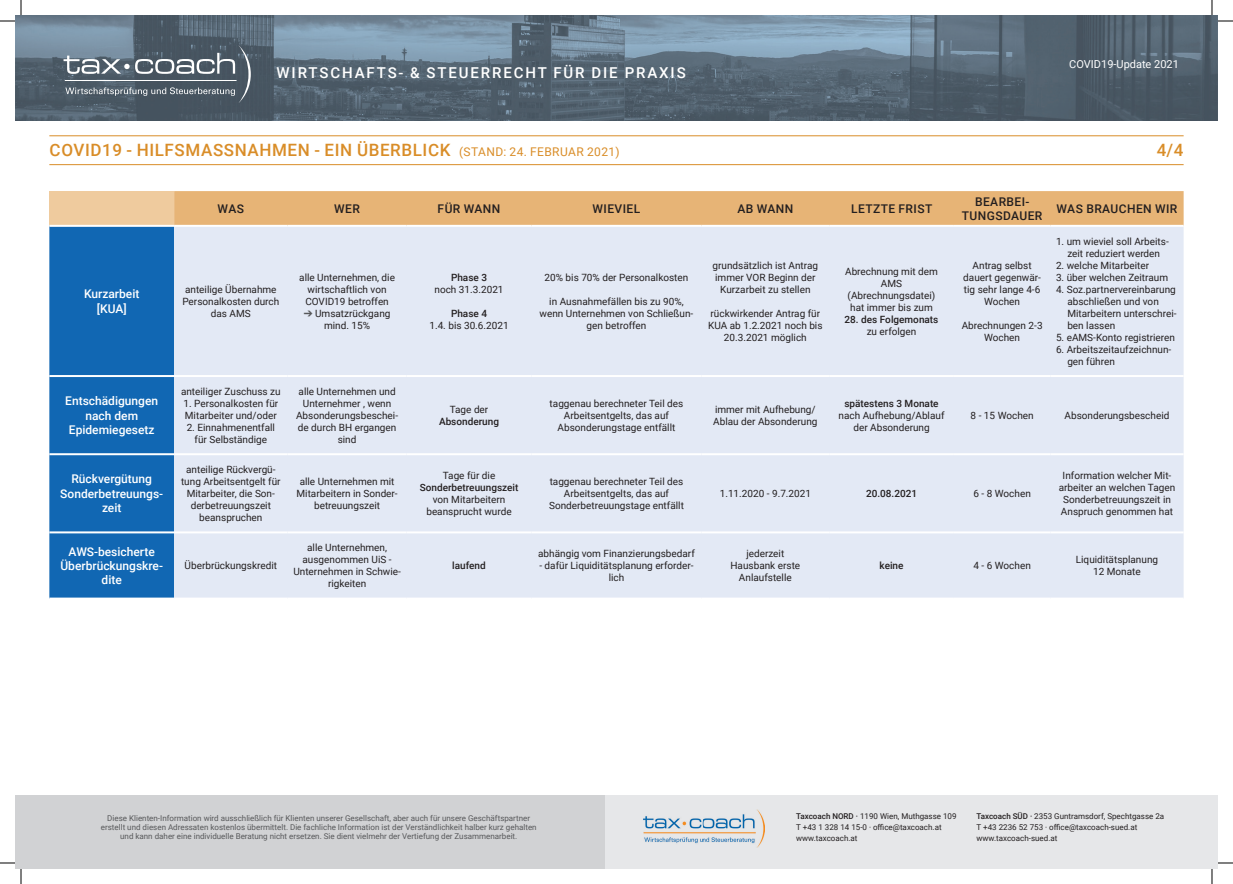
<style>
.page{position:relative;width:1233px;height:884px;background:#fff}
.page>*{position:absolute;margin:0;border:0;box-sizing:border-box;transform-origin:0 0}
.t1{font:500 17px "Roboto";letter-spacing:.035em;color:#d98d28}
.t2{font:500 15px "Roboto";letter-spacing:.125em;color:#fff}
.t3{font:500 12px/14.4px "Roboto";color:#fff;text-align:center}
.t4{font:500 12px/14.4px "Roboto";letter-spacing:.035em;color:#231f20;text-align:center}
.t5{font:11px "Roboto";color:#fff}
.t6{font:10px/12px "Roboto";color:#231f20;text-align:center}
.t7{font:500 10px "Roboto";color:#231f20}
.t8{font:8px/9px "Roboto";color:#57585a;text-align:center}
.t9{font:8px/11px "Roboto";color:#231f20}
.s1{font-weight:400;font-size:12px}
.s2{color:#57585a}
.s3{font-weight:500}
</style>
<div class="page">
<div style="left:49px;top:191px;width:125px;height:35px;background:#efcb9e"></div>
<div style="left:174px;top:191px;width:1009px;height:34px;background:#e7b476"></div>
<div style="left:49px;top:227px;width:125px;height:371px;background:#1167b3"></div>
<div style="left:174px;top:227px;width:1009px;height:371px;background:#e3e9f5"></div>
<hr style="left:49px;top:225px;width:125px;height:2px;background:#fff">
<hr style="left:49px;top:375px;width:125px;height:2px;background:#fff">
<hr style="left:174px;top:375px;width:113px;height:2px;background:#fff">
<hr style="left:287px;top:375px;width:120px;height:2px;background:#fff">
<hr style="left:407px;top:375px;width:124px;height:2px;background:#fff">
<hr style="left:531px;top:375px;width:170px;height:2px;background:#fff">
<hr style="left:701px;top:375px;width:128px;height:2px;background:#fff">
<hr style="left:829px;top:375px;width:125px;height:2px;background:#fff">
<hr style="left:954px;top:375px;width:96px;height:2px;background:#fff">
<hr style="left:1050px;top:375px;width:133px;height:2px;background:#fff">
<hr style="left:49px;top:453px;width:125px;height:2px;background:#fff">
<hr style="left:174px;top:453px;width:113px;height:2px;background:#fff">
<hr style="left:287px;top:453px;width:120px;height:2px;background:#fff">
<hr style="left:407px;top:453px;width:124px;height:2px;background:#fff">
<hr style="left:531px;top:453px;width:170px;height:2px;background:#fff">
<hr style="left:701px;top:453px;width:128px;height:2px;background:#fff">
<hr style="left:829px;top:453px;width:125px;height:2px;background:#fff">
<hr style="left:954px;top:453px;width:96px;height:2px;background:#fff">
<hr style="left:1050px;top:453px;width:133px;height:2px;background:#fff">
<hr style="left:49px;top:531px;width:125px;height:2px;background:#fff">
<hr style="left:174px;top:531px;width:113px;height:2px;background:#fff">
<hr style="left:287px;top:531px;width:120px;height:2px;background:#fff">
<hr style="left:407px;top:531px;width:124px;height:2px;background:#fff">
<hr style="left:531px;top:531px;width:170px;height:2px;background:#fff">
<hr style="left:701px;top:531px;width:128px;height:2px;background:#fff">
<hr style="left:829px;top:531px;width:125px;height:2px;background:#fff">
<hr style="left:954px;top:531px;width:96px;height:2px;background:#fff">
<hr style="left:1050px;top:531px;width:133px;height:2px;background:#fff">
<hr style="left:49px;top:136px;width:1134px;height:1px;background:#d98d28">
<hr style="left:49px;top:164px;width:1134px;height:1px;background:#d98d28">
<img style="left:15px;top:15px;width:1202px;height:105px">
<svg style="left:64px;top:45px;width:187px;height:58px;background:#64717c"></svg>
<hr style="left:65px;top:80px;width:171px;height:1px;background:#fff">
<div style="left:15px;top:795px;width:1202px;height:74px;background:#d1d2d4"></div>
<div style="left:605px;top:795px;width:612px;height:74px;background:#e6e7e9"></div>
<img style="left:643px;top:810px;width:121px;height:37px">
<svg style="left:1218px;top:20px;width:15px;height:2px"></svg>
<svg style="left:1218px;top:862px;width:15px;height:2px"></svg>
<svg style="left:0;top:0;width:22px;height:22px"></svg>
<svg style="left:0;top:862px;width:22px;height:22px"></svg>
<svg style="left:1211px;top:0;width:1px;height:15px"></svg>
<svg style="left:1211px;top:869px;width:1px;height:15px"></svg>
<h2 class="t2" style="left:276px;top:62px;width:411px">WIRTSCHAFTS- &amp; STEUERRECHT FÜR DIE PRAXIS</h2>
<h1 class="t1" style="left:50px;top:138px;width:571px">COVID19 - HILFSMASSNAHMEN - EIN ÜBERBLICK <span class="s1">(STAND: 24. FEBRUAR 2021)</span></h1>
<p class="t5" style="left:1069px;top:57px;width:111px">COVID19-Update 2021</p>
<h1 class="t1" style="left:1156px;top:138px;width:28px">4/4</h1>
<p class="t4" style="left:218px;top:201px;width:28px">WAS</p>
<p class="t4" style="left:334px;top:201px;width:27px">WER</p>
<p class="t4" style="left:437px;top:201px;width:64px">FÜR WANN</p>
<p class="t4" style="left:592px;top:201px;width:49px">WIEVIEL</p>
<p class="t4" style="left:737px;top:201px;width:57px">AB WANN</p>
<p class="t4" style="left:851px;top:201px;width:83px">LETZTE FRIST</p>
<p class="t4" style="left:962px;top:194px;width:82px">BEARBEI-<br>TUNGSDAUER</p>
<p class="t4" style="left:1056px;top:201px;width:122px">WAS BRAUCHEN WIR</p>
<p class="t3" style="left:84px;top:286px;width:57px">Kurzarbeit [KUA]</p>
<p class="t6" style="left:182px;top:283px;width:98px">anteilige Übernahme<br>Personalkosten durch das AMS</p>
<p class="t6" style="left:299px;top:271px;width:97px">alle Unternehmen, die wirtschaftlich von<br>COVID19 betroffen</p>
<p class="t6" style="left:304px;top:307px;width:88px"><span class="s2">➔</span> Umsatzrückgang mind. 15%</p>
<p class="t7" style="left:451px;top:270px;width:38px">Phase 3</p>
<p class="t6" style="left:434px;top:283px;width:71px">noch 31.3.2021</p>
<p class="t7" style="left:451px;top:306px;width:38px">Phase 4</p>
<p class="t6" style="left:429px;top:319px;width:81px">1.4. bis 30.6.2021</p>
<p class="t3" style="left:65px;top:393px;width:94px">Entschädigungen nach dem<br>Epidemiegesetz</p>
<p class="t6" style="left:181px;top:385px;width:101px">anteiliger Zuschuss zu</p>
<p class="t6" style="left:183px;top:397px;width:96px;text-align:left">1. Personalkosten für<br>Mitarbeiter und/oder</p>
<p class="t6" style="left:187px;top:421px;width:90px">2. Einnahmenentfall für Selbständige</p>
<p class="t3" style="left:60px;top:471px;width:104px">Rückvergütung<br>Sonderbetreuungs&shy;zeit</p>
<p class="t6" style="left:181px;top:463px;width:101px">anteilige Rückvergü&shy;tung Arbeitsentgelt für<br>Mitarbeiter, die Son&shy;derbetreuungszeit beanspruchen</p>
<p class="t3" style="left:60px;top:544px;width:104px">AWS-besicherte<br>Überbrückungskre&shy;dite</p>
<p class="t6" style="left:185px;top:559px;width:94px">Überbrückungskredit</p>
<p class="t6" style="left:296px;top:385px;width:103px">alle Unternehmen und<br>Unternehmer , wenn<br>Absonderungsbeschei&shy;de durch BH ergangen sind</p>
<p class="t6" style="left:296px;top:475px;width:103px">alle Unternehmen mit<br>Mitarbeitern in Sonder&shy;betreuungszeit</p>
<p class="t6" style="left:293px;top:541px;width:109px">alle Unternehmen, ausgenommen UiS -<br>Unternehmen in Schwie&shy;rigkeiten</p>
<p class="t6" style="left:450px;top:403px;width:40px">Tage der</p>
<p class="t7" style="left:439px;top:414px;width:62px">Absonderung</p>
<p class="t6" style="left:443px;top:469px;width:54px">Tage für die</p>
<p class="t7" style="left:420px;top:480px;width:100px">Sonderbetreuungszeit</p>
<p class="t6" style="left:426px;top:493px;width:87px">von Mitarbeitern beansprucht wurde</p>
<p class="t7" style="left:452px;top:559px;width:35px">laufend</p>
<p class="t6" style="left:544px;top:271px;width:145px">20% bis 70% der Personalkosten</p>
<p class="t6" style="left:539px;top:295px;width:155px">in Ausnahmefällen bis zu 90%, wenn Unternehmen von Schließun&shy;gen betroffen</p>
<p class="t6" style="left:712px;top:259px;width:107px">grundsätzlich ist Antrag immer VOR Beginn der<br>Kurzarbeit zu stellen</p>
<p class="t6" style="left:708px;top:307px;width:116px">rückwirkender Antrag für<br>KUA ab 1.2.2021 noch bis<br>20.3.2021 möglich</p>
<p class="t6" style="left:549px;top:397px;width:135px">taggenau berechneter Teil des<br>Arbeitsentgelts, das auf<br>Absonderungstage entfällt</p>
<p class="t6" style="left:713px;top:403px;width:106px;text-align:left">immer mit Aufhebung/<br>Ablau der Absonderung</p>
<p class="t6" style="left:845px;top:265px;width:94px">Abrechnung mit dem<br>AMS (Abrechnungsdatei) hat immer bis zum</p>
<p class="t7" style="left:844px;top:312px;width:95px">28. des Folgemonats</p>
<p class="t6" style="left:866px;top:325px;width:51px">zu erfolgen</p>
<p class="t6" style="left:963px;top:259px;width:79px">Antrag selbst dauert gegenwär&shy;tig sehr lange 4-6<br>Wochen</p>
<p class="t6" style="left:961px;top:319px;width:82px">Abrechnungen 2-3<br>Wochen</p>
<p class="t6" style="left:1056px;top:235px;width:114px">1. um wieviel soll Arbeits&shy;zeit reduziert werden</p>
<p class="t6" style="left:1056px;top:259px;width:95px">2. welche Mitarbeiter</p>
<p class="t6" style="left:1056px;top:271px;width:114px">3. über welchen Zeitraum</p>
<p class="t6" style="left:1067px;top:283px;width:111px;text-align:left;text-indent:-11px">4. Soz.partnervereinbarung abschließen und von<br>Mitarbeitern unterschrei&shy;ben lassen</p>
<p class="t6" style="left:1056px;top:331px;width:120px">5. eAMS-Konto registrieren</p>
<p class="t6" style="left:1067px;top:343px;width:105px;text-align:left;text-indent:-11px">6. Arbeitszeitaufzeichnun&shy;gen führen</p>
<p class="t7" style="left:844px;top:396px;width:96px">spätestens 3 Monate</p>
<p class="t6" style="left:838px;top:409px;width:107px">nach Aufhebung/Ablauf der Absonderung</p>
<p class="t6" style="left:970px;top:409px;width:65px">8 - 15 Wochen</p>
<p class="t6" style="left:1064px;top:409px;width:106px">Absonderungsbescheid</p>
<p class="t6" style="left:549px;top:475px;width:136px">taggenau berechneter Teil des<br>Arbeitsentgelts, das auf<br>Sonderbetreuungstage entfällt</p>
<p class="t6" style="left:719px;top:487px;width:93px">1.11.2020 - 9.7.2021</p>
<p class="t7" style="left:866px;top:486px;width:53px">20.08.2021</p>
<p class="t6" style="left:973px;top:487px;width:59px">6 - 8 Wochen</p>
<p class="t6" style="left:1058px;top:469px;width:118px">Information welcher Mit&shy;arbeiter an welchen Tagen<br>Sonderbetreuungszeit in<br>Anspruch genommen hat</p>
<p class="t6" style="left:538px;top:547px;width:158px">abhängig vom Finanzierungsbedarf</p>
<p class="t6" style="left:539px;top:559px;width:156px">- dafür Liquiditätsplanung erforder&shy;lich</p>
<p class="t6" style="left:730px;top:547px;width:71px">jederzeit<br>Hausbank erste<br>Anlaufstelle</p>
<p class="t7" style="left:879px;top:559px;width:25px">keine</p>
<p class="t6" style="left:973px;top:559px;width:59px">4 - 6 Wochen</p>
<p class="t6" style="left:1075px;top:553px;width:84px">Liquiditätsplanung<br>12 Monate</p>
<p class="t8" style="left:101px;top:813px;width:437px">Diese Klienten-Information wird ausschließlich für Klienten unserer Gesellschaft, aber auch für unsere Geschäftspartner erstellt und diesen Adressaten kostenlos übermittelt. Die fachliche Information ist der Verständlichkeit halber kurz gehalten und kann daher eine individuelle Beratung nicht ersetzen. Sie dient vielmehr der Vertiefung der Zusammenarbeit.</p>
<p class="t9" style="left:796px;top:810px;width:162px"><span class="s3">Taxcoach NORD ·</span> 1190 Wien, Muthgasse 109<br>T +43 1 328 14 15-0 · office@taxcoach.at www.taxcoach.at</p>
<p class="t9" style="left:976px;top:810px;width:189px"><span class="s3">Taxcoach SÜD ·</span> 2353 Guntramsdorf, Spechtgasse 2a<br>T +43 2236 52 753 · office@taxcoach-sued.at www.taxcoach-sued.at</p>
</div>
